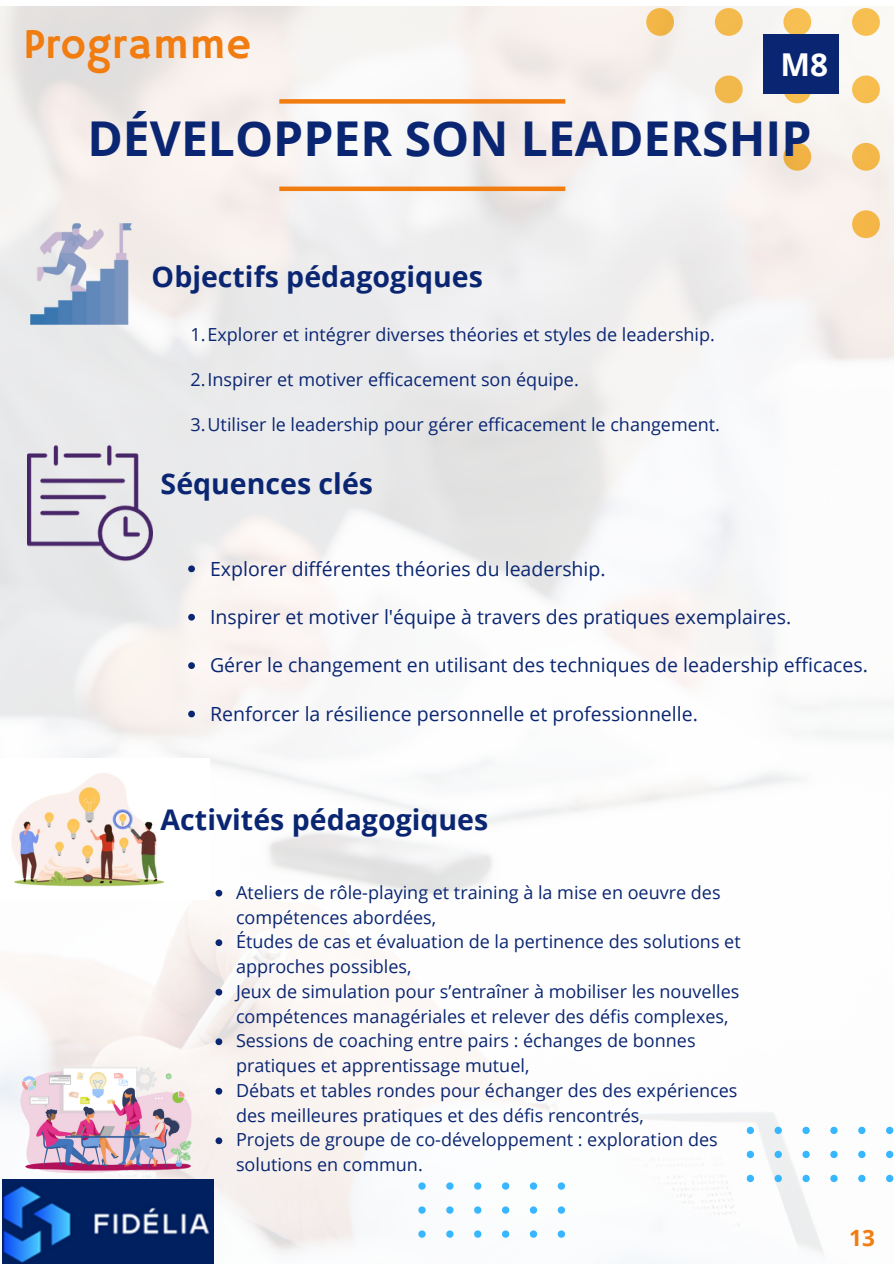
<style>
.page{position:relative;width:894px;height:1264px;background:#fff}
.page>*{position:absolute;margin:0;border:0;box-sizing:border-box;transform-origin:0 0}
.t1{font:700 48px "Open Sans";color:#0a2672}
.t2{font:42.75px "Hammersmith One";letter-spacing:.02em;color:#f17c10}
.t3{font:700 31.5px "Open Sans";color:#fff}
.t4{font:700 28.5px "Open Sans";color:#0a2672}
.t5{font:700 22.5px "Open Sans";color:#f17c10}
.t6{font:19.5px "Open Sans";color:#0a2672}
.t7{font:18px/24.8px "Open Sans";color:#0a2672}
</style>
<div class="page">
<img style="left:0;top:7px;width:893px;height:1256px">
<img style="left:25px;top:218px;width:112px;height:111px">
<img style="left:27px;top:440px;width:125px;height:125px">
<img style="left:0;top:758px;width:209px;height:141px">
<svg style="left:557px;top:1230px;width:8px;height:7px"></svg>
<svg style="left:529px;top:1230px;width:8px;height:7px"></svg>
<svg style="left:502px;top:1230px;width:7px;height:7px"></svg>
<svg style="left:474px;top:1230px;width:7px;height:7px"></svg>
<svg style="left:446px;top:1230px;width:7px;height:7px"></svg>
<svg style="left:418px;top:1230px;width:7px;height:7px"></svg>
<svg style="left:557px;top:1206px;width:8px;height:7px"></svg>
<svg style="left:529px;top:1206px;width:8px;height:7px"></svg>
<svg style="left:502px;top:1206px;width:7px;height:7px"></svg>
<svg style="left:474px;top:1206px;width:7px;height:7px"></svg>
<svg style="left:446px;top:1206px;width:7px;height:7px"></svg>
<svg style="left:418px;top:1206px;width:7px;height:7px"></svg>
<svg style="left:557px;top:1182px;width:8px;height:7px"></svg>
<svg style="left:529px;top:1182px;width:8px;height:7px"></svg>
<svg style="left:502px;top:1182px;width:7px;height:7px"></svg>
<svg style="left:474px;top:1182px;width:7px;height:7px"></svg>
<svg style="left:446px;top:1182px;width:7px;height:7px"></svg>
<svg style="left:418px;top:1182px;width:7px;height:7px"></svg>
<svg style="left:885px;top:1174px;width:8px;height:8px"></svg>
<svg style="left:857px;top:1174px;width:8px;height:8px"></svg>
<svg style="left:830px;top:1174px;width:7px;height:8px"></svg>
<svg style="left:802px;top:1174px;width:7px;height:8px"></svg>
<svg style="left:774px;top:1174px;width:7px;height:8px"></svg>
<svg style="left:746px;top:1174px;width:7px;height:8px"></svg>
<svg style="left:885px;top:1150px;width:8px;height:8px"></svg>
<svg style="left:857px;top:1150px;width:8px;height:8px"></svg>
<svg style="left:830px;top:1150px;width:7px;height:8px"></svg>
<svg style="left:802px;top:1150px;width:7px;height:8px"></svg>
<svg style="left:774px;top:1150px;width:7px;height:8px"></svg>
<svg style="left:746px;top:1150px;width:7px;height:8px"></svg>
<svg style="left:885px;top:1126px;width:8px;height:8px"></svg>
<svg style="left:857px;top:1126px;width:8px;height:8px"></svg>
<svg style="left:830px;top:1126px;width:7px;height:8px"></svg>
<svg style="left:802px;top:1126px;width:7px;height:8px"></svg>
<svg style="left:774px;top:1126px;width:7px;height:8px"></svg>
<svg style="left:746px;top:1126px;width:7px;height:8px"></svg>
<img style="left:3px;top:1179px;width:210px;height:84px">
<div style="left:279px;top:186px;width:286px;height:5px;background:#f17c10"></div>
<div style="left:279px;top:99px;width:286px;height:5px;background:#f17c10"></div>
<div style="left:762px;top:34px;width:75px;height:59px;background:#0a2672"></div>
<svg style="left:188px;top:565px;width:7px;height:7px"></svg>
<svg style="left:188px;top:614px;width:7px;height:6px"></svg>
<svg style="left:188px;top:662px;width:7px;height:7px"></svg>
<svg style="left:188px;top:710px;width:7px;height:7px"></svg>
<svg style="left:215px;top:889px;width:7px;height:7px"></svg>
<svg style="left:215px;top:939px;width:7px;height:7px"></svg>
<svg style="left:215px;top:988px;width:7px;height:7px"></svg>
<svg style="left:215px;top:1038px;width:7px;height:7px"></svg>
<svg style="left:215px;top:1087px;width:7px;height:7px"></svg>
<svg style="left:215px;top:1137px;width:7px;height:7px"></svg>
<img style="left:7px;top:1058px;width:198px;height:123px">
<h1 class="t2" style="left:23px;top:19px;width:229px">Programme</h1>
<p class="t1" style="left:87px;top:105px;width:725px">DÉVELOPPER SON LEADERSHIP</p>
<p class="t3" style="left:780px;top:42px;width:49px">M8</p>
<h4 class="t4" style="left:152px;top:256px;width:332px">Objectifs pédagogiques</h4>
<p class="t7" style="left:190px;top:321px;width:525px">1.Explorer et intégrer diverses théories et styles de leadership.</p>
<p class="t7" style="left:190px;top:366px;width:389px">2.Inspirer et motiver efficacement son équipe.</p>
<h4 class="t7" style="left:190px;top:411px;width:531px">3.Utiliser le leadership pour gérer efficacement le changement.</h4>
<p class="t4" style="left:160px;top:464px;width:214px">Séquences clés</p>
<p class="t6" style="left:210px;top:554px;width:397px">Explorer différentes théories du leadership.</p>
<p class="t6" style="left:210px;top:603px;width:582px">Inspirer et motiver l'équipe à travers des pratiques exemplaires.</p>
<p class="t6" style="left:210px;top:651px;width:659px">Gérer le changement en utilisant des techniques de leadership efficaces.</p>
<p class="t6" style="left:210px;top:700px;width:489px">Renforcer la résilience personnelle et professionnelle.</p>
<p class="t4" style="left:160px;top:799px;width:329px">Activités pédagogiques</p>
<p class="t7" style="left:236px;top:879px;width:486px">Ateliers de rôle-playing et training à la mise en oeuvre des compétences abordées,</p>
<h4 class="t7" style="left:236px;top:929px;width:506px">Études de cas et évaluation de la pertinence des solutions et approches possibles,</h4>
<p class="t7" style="left:236px;top:978px;width:505px">Jeux de simulation pour s’entraîner à mobiliser les nouvelles compétences managériales et relever des défis complexes,</p>
<p class="t7" style="left:236px;top:1028px;width:461px">Sessions de coaching entre pairs : échanges de bonnes pratiques et apprentissage mutuel,</p>
<p class="t7" style="left:236px;top:1077px;width:503px">Débats et tables rondes pour échanger des des expériences des meilleures pratiques et des défis rencontrés,</p>
<p class="t7" style="left:236px;top:1127px;width:483px">Projets de groupe de co-développement : exploration des solutions en commun.</p>
<p class="t5" style="left:849px;top:1221px;width:27px">13</p>
</div>
